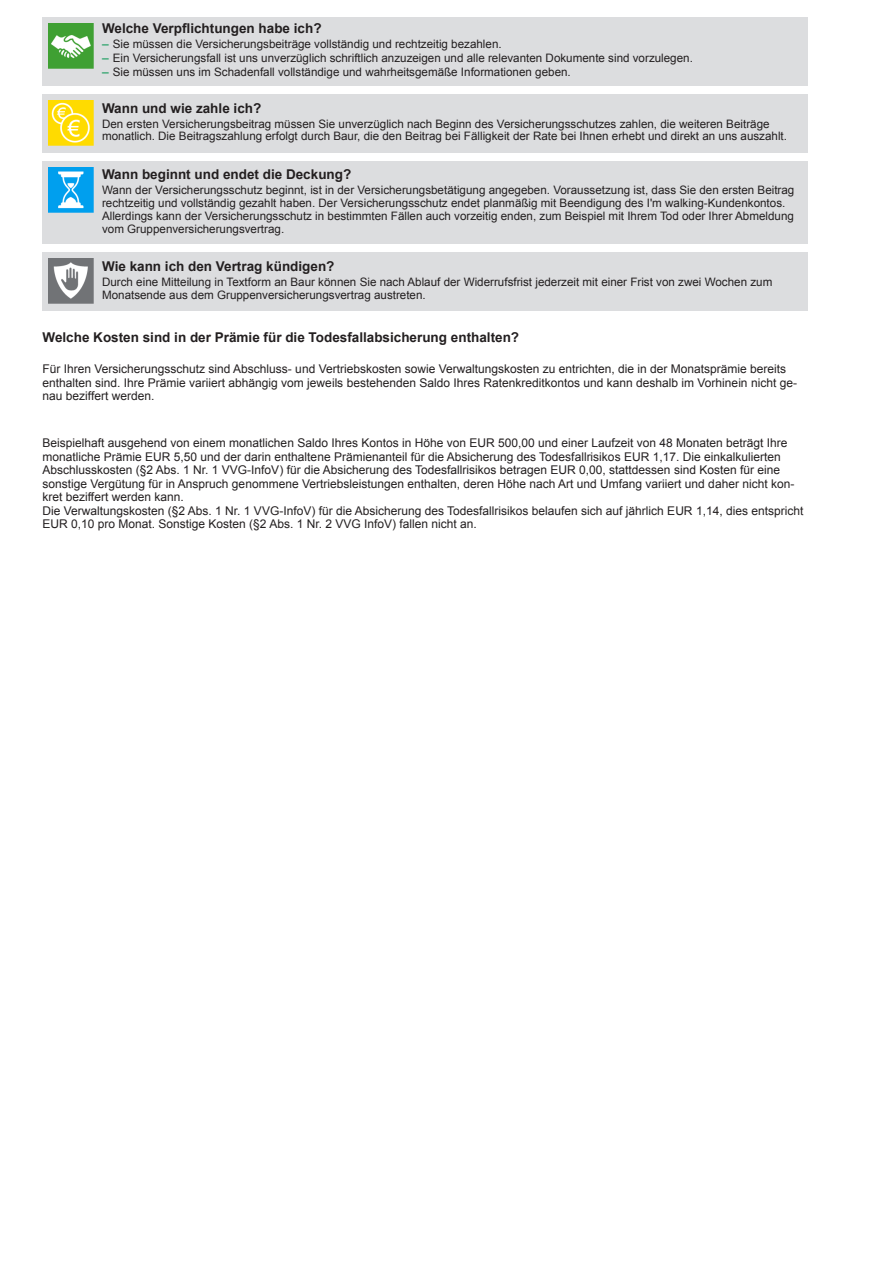
<style>
.page{position:relative;width:893px;height:1263px;background:#fff}
.page>*{position:absolute;margin:0;border:0;box-sizing:border-box;transform-origin:0 0}
.RSV_Head{font:700 13.5px "Arial";color:#231f20}
.RSV_Head-2{font:12px/13.5px "Arial";color:#231f20}
.RSV_Body_Text_6{font:11.7px/12.8px "Arial";color:#231f20}
.s1{font-size:12px;color:#00944d}
</style>
<div class="page">
<div style="left:43px;top:94px;width:765px;height:59px;background:#dcdddf"></div>
<img style="left:49px;top:101px;width:45px;height:45px">
<div style="left:43px;top:162px;width:765px;height:82px;background:#dcdddf"></div>
<img style="left:49px;top:168px;width:45px;height:45px">
<div style="left:43px;top:252px;width:765px;height:59px;background:#dcdddf"></div>
<img style="left:49px;top:259px;width:45px;height:45px">
<div style="left:43px;top:17px;width:765px;height:69px;background:#dcdddf"></div>
<img style="left:49px;top:24px;width:45px;height:45px">
<p class="RSV_Head" style="left:102px;top:20px;width:221px">Welche Verpflichtungen habe ich?</p>
<p class="RSV_Body_Text_6" style="left:102px;top:38px;width:401px"><span class="s1">–</span> Sie müssen die Versicherungsbeiträge vollständig und rechtzeitig bezahlen.</p>
<p class="RSV_Body_Text_6" style="left:102px;top:52px;width:592px"><span class="s1">–</span> Ein Versicherungsfall ist uns unverzüglich schriftlich anzuzeigen und alle relevanten Dokumente sind vorzulegen.</p>
<p class="RSV_Body_Text_6" style="left:102px;top:65px;width:470px"><span class="s1">–</span> Sie müssen uns im Schadenfall vollständige und wahrheitsgemäße Informationen geben.</p>
<p class="RSV_Head" style="left:102px;top:99px;width:161px">Wann und wie zahle ich?</p>
<p class="RSV_Body_Text_6" style="left:102px;top:117px;width:686px">Den ersten Versicherungsbeitrag müssen Sie unverzüglich nach Beginn des Versicherungsschutzes zahlen, die weiteren Beiträge monatlich. Die Beitragszahlung erfolgt durch Baur, die den Beitrag bei Fälligkeit der Rate bei Ihnen erhebt und direkt an uns auszahlt.</p>
<p class="RSV_Head" style="left:102px;top:166px;width:251px">Wann beginnt und endet die Deckung?</p>
<p class="RSV_Body_Text_6" style="left:102px;top:184px;width:694px">Wann der Versicherungsschutz beginnt, ist in der Versicherungsbetätigung angegeben. Voraussetzung ist, dass Sie den ersten Beitrag rechtzeitig und vollständig gezahlt haben. Der Versicherungsschutz endet planmäßig mit Beendigung des I'm walking-Kundenkontos.<br>Allerdings kann der Versicherungsschutz in bestimmten Fällen auch vorzeitig enden, zum Beispiel mit Ihrem Tod oder Ihrer Abmeldung vom Gruppenversicherungsvertrag.</p>
<p class="RSV_Head" style="left:102px;top:257px;width:234px">Wie kann ich den Vertrag kündigen?</p>
<p class="RSV_Body_Text_6" style="left:102px;top:276px;width:672px">Durch eine Mitteilung in Textform an Baur können Sie nach Ablauf der Widerrufsfrist jederzeit mit einer Frist von zwei Wochen zum<br>Monatsende aus dem Gruppenversicherungsvertrag austreten.</p>
<p class="RSV_Head" style="left:43px;top:328px;width:478px">Welche Kosten sind in der Prämie für die Todesfallabsicherung enthalten?</p>
<p class="RSV_Head-2" style="left:43px;top:363px;width:756px">Für Ihren Versicherungsschutz sind Abschluss- und Vertriebskosten sowie Verwaltungskosten zu entrichten, die in der Monatsprämie bereits enthalten sind. Ihre Prämie variiert abhängig vom jeweils bestehenden Saldo Ihres Ratenkreditkontos und kann deshalb im Vorhinein nicht ge&shy;nau beziffert werden.</p>
<p class="RSV_Head-2" style="left:43px;top:436px;width:762px">Beispielhaft ausgehend von einem monatlichen Saldo Ihres Kontos in Höhe von EUR 500,00 und einer Laufzeit von 48 Monaten beträgt Ihre monatliche Prämie EUR 5,50 und der darin enthaltene Prämienanteil für die Absicherung des Todesfallrisikos EUR 1,17. Die einkalkulierten Abschlusskosten (§2 Abs. 1 Nr. 1 VVG-InfoV) für die Absicherung des Todesfallrisikos betragen EUR 0,00, stattdessen sind Kosten für eine sonstige Vergütung für in Anspruch genommene Vertriebsleistungen enthalten, deren Höhe nach Art und Umfang variiert und daher nicht kon&shy;kret beziffert werden kann.<br>Die Verwaltungskosten (§2 Abs. 1 Nr. 1 VVG-InfoV) für die Absicherung des Todesfallrisikos belaufen sich auf jährlich EUR 1,14, dies entspricht EUR 0,10 pro Monat. Sonstige Kosten (§2 Abs. 1 Nr. 2 VVG InfoV) fallen nicht an.</p>
</div>
